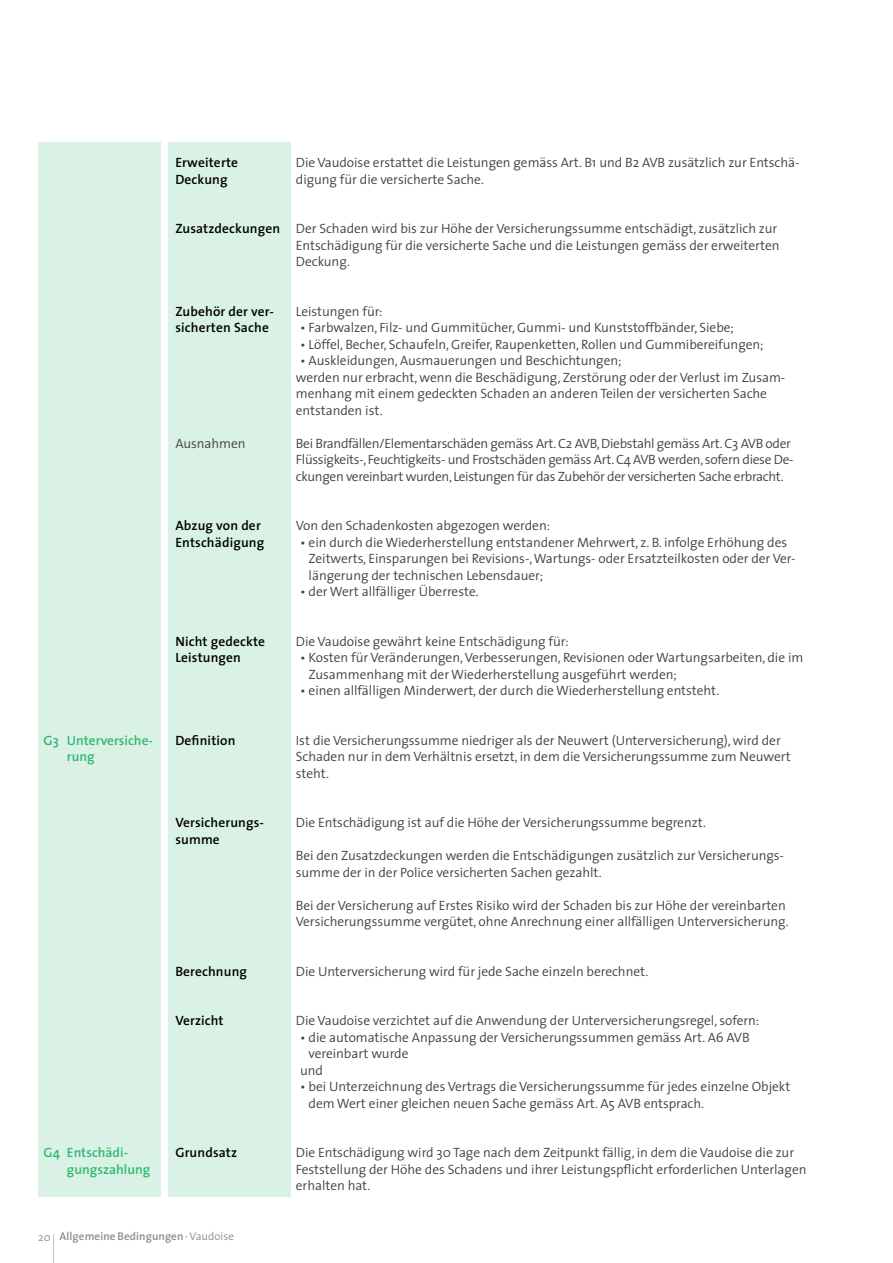
<style>
.page{position:relative;width:893px;height:1263px;background:#fff}
.page>*{position:absolute;margin:0;border:0;box-sizing:border-box;transform-origin:0 0}
.t1{font:300 41.25px "The Sans";color:#8a8c8e;scale:.2 1}
.t2{font:300 13.5px/16.5px "The Sans";letter-spacing:-.005em;color:#414042}
.t3{font:300 13.5px/16.5px "The Sans";letter-spacing:-.025em;color:#414042}
.t4{font:600 13.5px/16.5px "The Sans";letter-spacing:.01em;color:#000}
.t5{font:600 13.5px/16.5px "The Sans";color:#33b873}
.t6{font:600 11.25px "The Sans";letter-spacing:.005em;color:#8a8c8e}
.t7{font:300 11.25px "The Sans";color:#8a8c8e}
.s1{font-weight:300}
</style>
<div class="page">
<div style="left:38px;top:142px;width:123px;height:1055px;background:#d9f2e5"></div>
<div style="left:168px;top:142px;width:123px;height:1055px;background:#d9f2e5"></div>
<p class="t4" style="left:175px;top:154px;width:64px">Erweiterte<br>Deckung</p>
<p class="t4" style="left:175px;top:220px;width:106px">Zusatzdeckungen</p>
<p class="t4" style="left:175px;top:302px;width:100px">Zubehör der ver&shy;sicherten Sache</p>
<p class="t2" style="left:175px;top:434px;width:72px">Ausnahmen</p>
<p class="t4" style="left:175px;top:517px;width:90px">Abzug von der<br>Entschädigung</p>
<p class="t4" style="left:175px;top:632px;width:91px">Nicht gedeckte<br>Leistungen</p>
<p class="t5" style="left:67px;top:731px;width:88px;text-indent:-23px">G3 Unterversiche&shy;rung</p>
<p class="t4" style="left:175px;top:731px;width:62px">Definition</p>
<p class="t4" style="left:175px;top:814px;width:90px">Versicherungs&shy;summe</p>
<p class="t4" style="left:175px;top:962px;width:73px">Berechnung</p>
<p class="t4" style="left:175px;top:1012px;width:50px">Verzicht</p>
<p class="t5" style="left:67px;top:1144px;width:85px;text-indent:-23px">G4 Entschädi&shy;gungszahlung</p>
<p class="t4" style="left:175px;top:1144px;width:63px">Grundsatz</p>
<p class="t7" style="left:38px;top:1228px;width:14px">20</p>
<h1 class="t1" style="left:53px;top:1216px;width:13px">|</h1>
<p class="t6" style="left:60px;top:1227px;width:176px">Allgemeine Bedingungen <span class="s1">· Vaudoise</span></p>
<p class="t2" style="left:296px;top:154px;width:505px">Die Vaudoise erstattet die Leistungen gemäss Art. B1 und B2 AVB zusätzlich zur Entschä&shy;digung für die versicherte Sache.</p>
<p class="t2" style="left:296px;top:220px;width:485px">Der Schaden wird bis zur Höhe der Versicherungssumme entschädigt, zusätzlich zur<br>Entschädigung für die versicherte Sache und die Leistungen gemäss der erweiterten<br>Deckung.</p>
<p class="t2" style="left:296px;top:302px;width:88px">Leistungen für:</p>
<p class="t2" style="left:300px;top:319px;width:435px">• Farbwalzen, Filz- und Gummitücher, Gummi- und Kunststoffbänder, Siebe;</p>
<p class="t2" style="left:300px;top:335px;width:465px">• Löffel, Becher, Schaufeln, Greifer, Raupenketten, Rollen und Gummibereifungen;</p>
<p class="t2" style="left:296px;top:352px;width:491px;text-indent:4px">• Auskleidungen, Ausmauerungen und Beschichtungen;<br>werden nur erbracht, wenn die Beschädigung, Zerstörung oder der Verlust im Zusam&shy;menhang mit einem gedeckten Schaden an anderen Teilen der versicherten Sache entstanden ist.</p>
<p class="t3" style="left:296px;top:434px;width:499px">Bei Brandfällen/Elementarschäden gemäss Art. C2 AVB, Diebstahl gemäss Art. C3 AVB oder<br>Flüssigkeits-, Feuchtigkeits- und Frostschäden gemäss Art. C4 AVB werden, sofern diese De&shy;ckungen vereinbart wurden, Leistungen für das Zubehör der versicherten Sache erbracht.</p>
<p class="t2" style="left:296px;top:517px;width:256px">Von den Schadenkosten abgezogen werden:</p>
<p class="t2" style="left:309px;top:533px;width:488px;text-indent:-9px">• ein durch die Wiederherstellung entstandener Mehrwert, z. B. infolge Erhöhung des<br>Zeitwerts, Einsparungen bei Revisions-, Wartungs- oder Ersatzteilkosten oder der Ver&shy;längerung der technischen Lebensdauer;</p>
<p class="t2" style="left:300px;top:583px;width:180px">• der Wert allfälliger Überreste.</p>
<p class="t2" style="left:296px;top:632px;width:274px">Die Vaudoise gewährt keine Entschädigung für:</p>
<p class="t2" style="left:309px;top:649px;width:496px;text-indent:-9px">• Kosten für Veränderungen, Verbesserungen, Revisionen oder Wartungsarbeiten, die im<br>Zusammenhang mit der Wiederherstellung ausgeführt werden;</p>
<p class="t2" style="left:300px;top:682px;width:421px">• einen allfälligen Minderwert, der durch die Wiederherstellung entsteht.</p>
<p class="t2" style="left:296px;top:731px;width:496px">Ist die Versicherungssumme niedriger als der Neuwert (Unterversicherung), wird der<br>Schaden nur in dem Verhältnis ersetzt, in dem die Versicherungssumme zum Neuwert steht.</p>
<p class="t2" style="left:296px;top:814px;width:412px">Die Entschädigung ist auf die Höhe der Versicherungssumme begrenzt.</p>
<p class="t2" style="left:296px;top:847px;width:490px">Bei den Zusatzdeckungen werden die Entschädigungen zusätzlich zur Versicherungs&shy;summe der in der Police versicherten Sachen gezahlt.</p>
<p class="t2" style="left:296px;top:896px;width:494px">Bei der Versicherung auf Erstes Risiko wird der Schaden bis zur Höhe der vereinbarten<br>Versicherungssumme vergütet, ohne Anrechnung einer allfälligen Unterversicherung.</p>
<p class="t2" style="left:296px;top:962px;width:354px">Die Unterversicherung wird für jede Sache einzeln berechnet.</p>
<p class="t2" style="left:296px;top:1012px;width:465px">Die Vaudoise verzichtet auf die Anwendung der Unterversicherungsregel, sofern:</p>
<p class="t2" style="left:300px;top:1028px;width:451px">• die automatische Anpassung der Versicherungssummen gemäss Art. A6 AVB</p>
<p class="t2" style="left:309px;top:1045px;width:101px">vereinbart wurde</p>
<p class="t2" style="left:300px;top:1061px;width:24px">und</p>
<p class="t2" style="left:309px;top:1078px;width:483px;text-indent:-9px">• bei Unterzeichnung des Vertrags die Versicherungssumme für jedes einzelne Objekt dem Wert einer gleichen neuen Sache gemäss Art. A5 AVB entsprach.</p>
<p class="t2" style="left:296px;top:1144px;width:512px">Die Entschädigung wird 30 Tage nach dem Zeitpunkt fällig, in dem die Vaudoise die zur<br>Feststellung der Höhe des Schadens und ihrer Leistungspflicht erforderlichen Unterlagen erhalten hat.</p>
</div>
